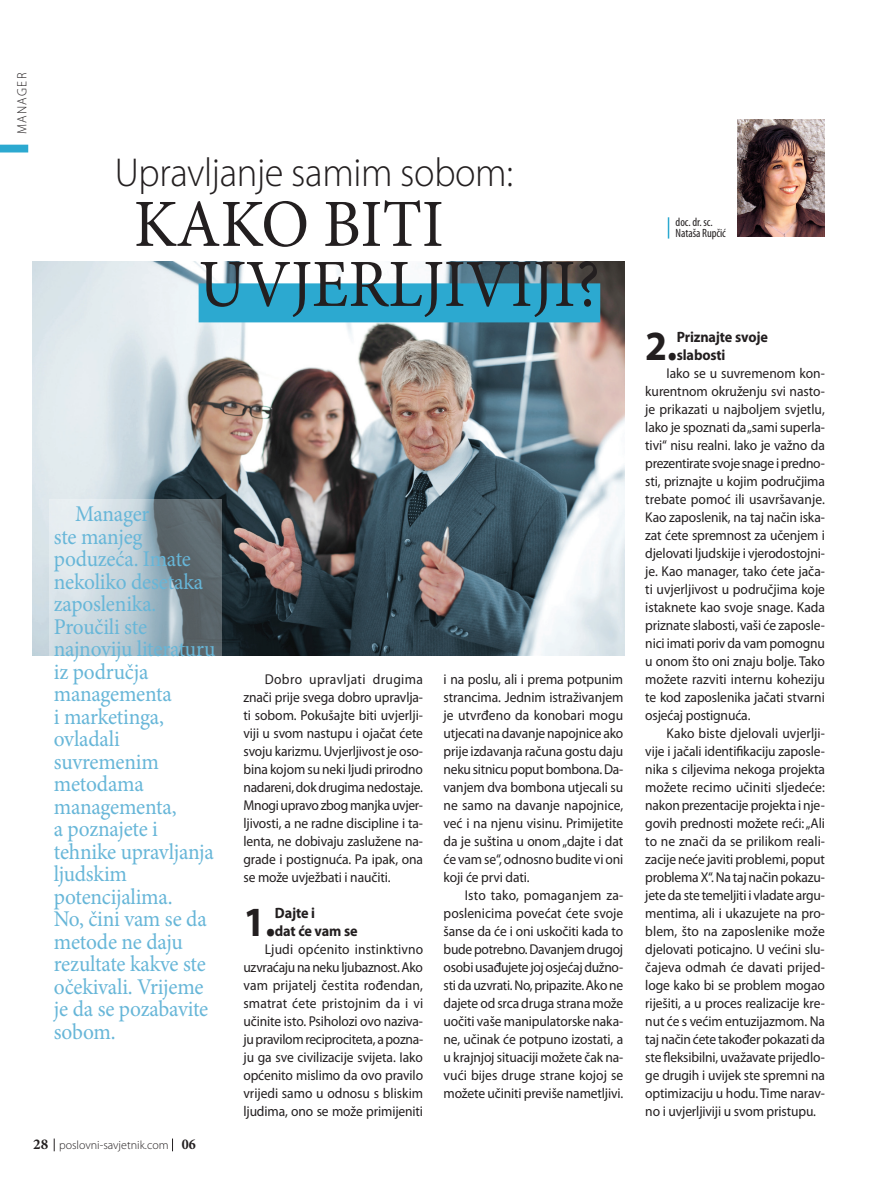
<style>
.page{position:relative;width:893px;height:1191px;background:#fff}
.page>*{position:absolute;margin:0;border:0;box-sizing:border-box;transform-origin:0 0}
.t1{font:67.5px/60px "Minion Pro";color:#231f20;scale:.95 1}
.t2{font:700 41.7px "Myriad Pro";color:#231f20;scale:.95 1}
.t3{font:300 40.5px "Myriad Pro";letter-spacing:-.01em;color:#231f20;scale:.95 1}
.t4{font:22.5px/22.5px "Minion Pro";letter-spacing:-.015em;color:#67b6d8;scale:.95 1}
.t5{font:700 15px/18px "Myriad Pro";letter-spacing:-.01em;color:#231f20;scale:.95 1}
.t6{font:700 15px "Minion Pro";color:#231f20}
.t7{font:14.25px/18px "Myriad Pro";letter-spacing:-.01em;color:#231f20;text-align:justify;scale:.95 1}
.t8{font:300 13.5px "Myriad Pro";letter-spacing:.1em;color:#231f20;scale:.95 1}
.t9{font:300 12px "Myriad Pro";color:#231f20}
.t10{font:condensed 12px/10.5px "Myriad Pro";letter-spacing:-.005em;color:#231f20}
.s1{font-family:"Minion Pro";font-weight:700;font-stretch:condensed;font-size:15px}
</style>
<div class="page">
<svg style="left:54px;top:1138px;width:1px;height:13px"></svg>
<svg style="left:172px;top:1138px;width:1px;height:13px"></svg>
<svg style="left:0;top:145px;width:28px;height:7px"></svg>
<img style="left:33px;top:261px;width:591px;height:394px">
<img style="left:737px;top:119px;width:88px;height:117px">
<svg style="left:668px;top:217px;width:1px;height:21px"></svg>
<div style="left:199px;top:283px;width:401px;height:39px;background:#2ca9d0"></div>
<svg style="left:50px;top:499px;width:172px;height:157px;background:#a5b2b9"></svg>
<p class="t8" style="left:14px;top:134px;width:66px;rotate:-90deg">MANAGER</p>
<h3 class="t3" style="left:115px;top:148px;width:421px">Upravljanje samim sobom:</h3>
<h1 class="t1" style="left:199px;top:195px;width:424px;text-indent:-65px">kako biti uvjerljiviji?</h1>
<p class="t4" style="left:54px;top:503px;width:171px;text-indent:21px">Manager<br>ste manjeg poduzeća. Imate nekoliko desetaka zaposlenika.<br>Proučili ste najnoviju literaturu iz područja managementa<br>i marketinga, ovladali suvremenim metodama managementa,<br>a poznajete i tehnike upravljanja ljudskim potencijalima.<br>No, čini vam se da metode ne daju rezultate kakve ste očekivali. Vrijeme je da se pozabavite sobom.</p>
<p class="t7" style="left:243px;top:670px;width:191px;text-indent:21px">Dobro upravljati drugima znači prije svega dobro upravlja&shy;ti sobom. Pokušajte biti uvjerlji&shy;viji u svom nastupu i ojačat ćete svoju karizmu. Uvjerljivost je oso&shy;bina kojom su neki ljudi prirodno nadareni, dok drugima nedostaje.<br>Mnogi upravo zbog manjka uvjer&shy;ljivosti, a ne radne discipline i ta&shy;lenta, ne dobivaju zaslužene na&shy;grade i postignuća. Pa ipak, ona se može uvježbati i naučiti.</p>
<h2 class="t2" style="left:243px;top:895px;width:35px">1.</h2>
<p class="t5" style="left:275px;top:903px;width:89px">Dajte i<br>dat će vam se</p>
<p class="t7" style="left:243px;top:940px;width:191px;text-indent:21px">Ljudi općenito instinktivno uzvraćaju na neku ljubaznost. Ako vam prijatelj čestita rođendan, smatrat ćete pristojnim da i vi učinite isto. Psiholozi ovo naziva&shy;ju pravilom reciprociteta, a pozna&shy;ju ga sve civilizacije svijeta. Iako općenito mislimo da ovo pravilo vrijedi samo u odnosu s bliskim ljudima, ono se može primijeniti</p>
<p class="t7" style="left:444px;top:670px;width:191px">i na poslu, ali i prema potpunim strancima. Jednim istraživanjem je utvrđeno da konobari mogu utjecati na davanje napojnice ako prije izdavanja računa gostu daju neku sitnicu poput bombona. Da&shy;vanjem dva bombona utjecali su ne samo na davanje napojnice, već i na njenu visinu. Primijetite da je suština u onom „dajte i dat će vam se“, odnosno budite vi oni koji će prvi dati.</p>
<p class="t7" style="left:444px;top:886px;width:191px;text-indent:21px">Isto tako, pomaganjem za&shy;poslenicima povećat ćete svoje šanse da će i oni uskočiti kada to bude potrebno. Davanjem drugoj osobi usađujete joj osjećaj dužno&shy;sti da uzvrati. No, pripazite. Ako ne dajete od srca druga strana može uočiti vaše manipulatorske naka&shy;ne, učinak će potpuno izostati, a u krajnjoj situaciji možete čak na&shy;vući bijes druge strane kojoj se možete učiniti previše nametljivi.</p>
<p class="t6" style="left:33px;top:1134px;width:16px">28</p>
<p class="t9" style="left:59px;top:1137px;width:138px">poslovni-savjetnik.com <span class="s1">06</span></p>
<p class="t10" style="left:676px;top:217px;width:52px">doc. dr. sc.<br>Nataša Rupčić</p>
<h2 class="t2" style="left:645px;top:319px;width:35px">2.</h2>
<p class="t5" style="left:677px;top:327px;width:97px">Priznajte svoje slabosti</p>
<p class="t7" style="left:645px;top:364px;width:191px;text-indent:21px">Iako se u suvremenom kon&shy;kurentnom okruženju svi nasto&shy;je prikazati u najboljem svjetlu, lako je spoznati da „sami superla&shy;tivi“ nisu realni. Iako je važno da prezentirate svoje snage i predno&shy;sti, priznajte u kojim područjima trebate pomoć ili usavršavanje.<br>Kao zaposlenik, na taj način iska&shy;zat ćete spremnost za učenjem i djelovati ljudskije i vjerodostojni&shy;je. Kao manager, tako ćete jača&shy;ti uvjerljivost u područjima koje istaknete kao svoje snage. Kada priznate slabosti, vaši će zaposle&shy;nici imati poriv da vam pomognu u onom što oni znaju bolje. Tako možete razviti internu koheziju te kod zaposlenika jačati stvarni osjećaj postignuća.</p>
<p class="t7" style="left:645px;top:724px;width:191px;text-indent:21px">Kako biste djelovali uvjerlji&shy;vije i jačali identifikaciju zaposle&shy;nika s ciljevima nekoga projekta možete recimo učiniti sljedeće: nakon prezentacije projekta i nje&shy;govih prednosti možete reći: „Ali to ne znači da se prilikom reali&shy;zacije neće javiti problemi, poput problema X“. Na taj način pokazu&shy;jete da ste temeljiti i vladate argu&shy;mentima, ali i ukazujete na pro&shy;blem, što na zaposlenike može djelovati poticajno. U većini slu&shy;čajeva odmah će davati prijed&shy;loge kako bi se problem mogao riješiti, a u proces realizacije kre&shy;nut će s većim entuzijazmom. Na taj način ćete također pokazati da ste fleksibilni, uvažavate prijedlo&shy;ge drugih i uvijek ste spremni na optimizaciju u hodu. Time narav&shy;no i uvjerljiviji u svom pristupu.</p>
</div>
